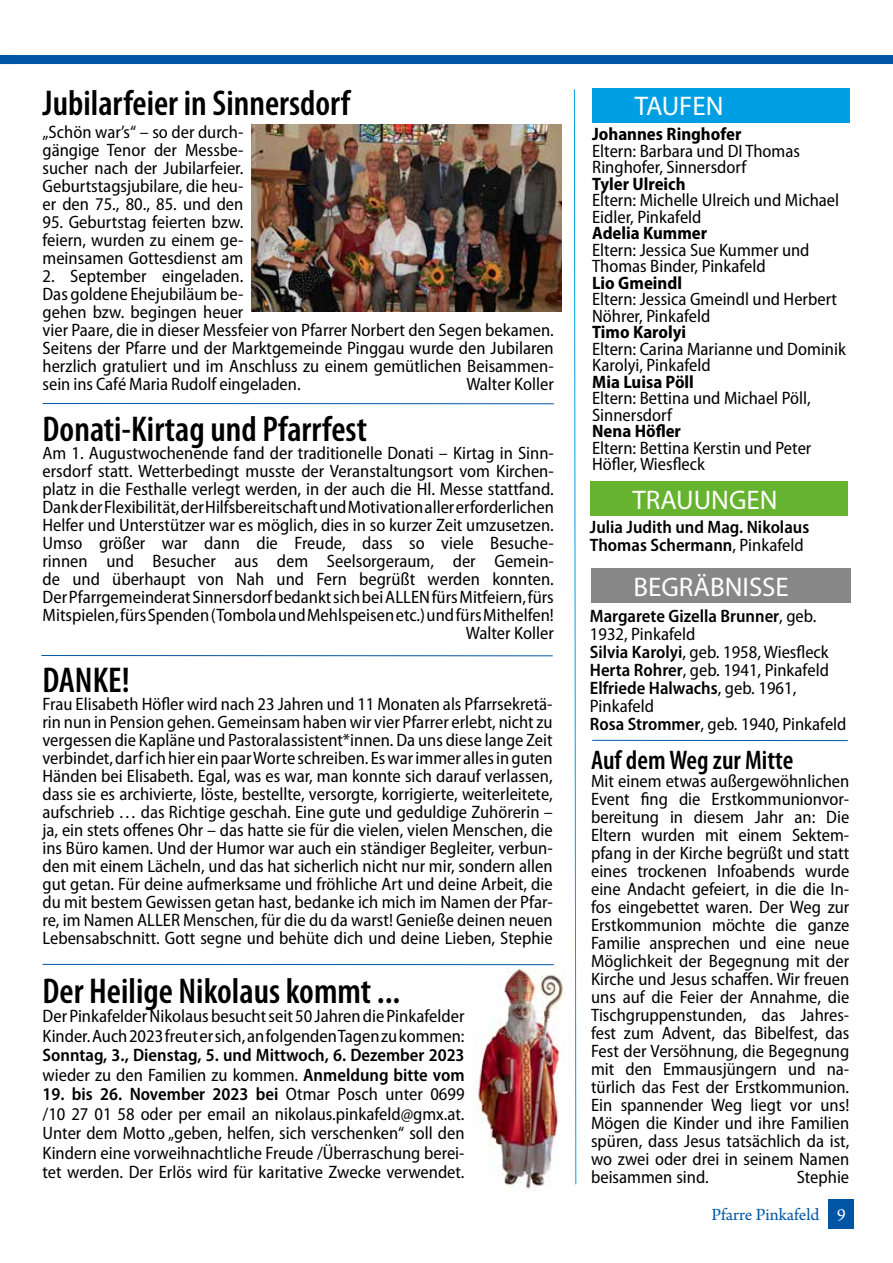
<style>
.page{position:relative;width:893px;height:1263px;background:#fff}
.page>*{position:absolute;margin:0;border:0;box-sizing:border-box;transform-origin:0 0}
.t1{font:600 condensed 36px "Myriad Pro";color:#000}
.t2{font:27px "Myriad Pro";color:#fff}
.t3{font:600 condensed 27px "Myriad Pro";color:#000}
.t4{font:semi-condensed 18px/18px "Myriad Pro";color:#000}
.t5{font:600 semi-condensed 18px/18px "Myriad Pro";color:#000}
.t6{font:700 semi-condensed 18px "Myriad Pro";color:#000}
.t7{font:18px "Arno Pro";color:#0056a4}
.s1{font-weight:400}
.s2{font-weight:600}
.s3{color:#fff}
</style>
<div class="page">
<div style="left:829px;top:1199px;width:25px;height:30px;background:#0056a4"></div>
<div style="left:0;top:55px;width:893px;height:9px;background:#0056a4"></div>
<div style="left:591px;top:569px;width:259px;height:34px;background:#878787"></div>
<div style="left:592px;top:88px;width:257px;height:34px;background:#009fe3"></div>
<img style="left:252px;top:124px;width:309px;height:188px">
<svg style="left:574px;top:89px;width:3px;height:1096px"></svg>
<hr style="left:43px;top:403px;width:511px;height:1px;background:#0056a4">
<hr style="left:41px;top:655px;width:512px;height:1px;background:#0056a4">
<hr style="left:43px;top:964px;width:511px;height:1px;background:#0056a4">
<hr style="left:592px;top:740px;width:256px;height:1px;background:#0056a4">
<div style="left:590px;top:482px;width:257px;height:34px;background:#65b32e"></div>
<img style="left:473px;top:968px;width:90px;height:223px">
<h1 class="t1" style="left:43px;top:81px;width:309px">Jubilarfeier in Sinnersdorf</h1>
<p class="t4" style="left:43px;top:123px;width:202px;text-align:justify">„Schön war’s“ – so der durch&shy;gängige Tenor der Messbe&shy;sucher nach der Jubilarfeier.<br>Geburtstagsjubilare, die heu&shy;er den 75., 80., 85. und den</p>
<p class="t4" style="left:43px;top:213px;width:202px;text-align:justify">95. Geburtstag feierten bzw. feiern, wurden zu einem ge&shy;meinsamen Gottesdienst am</p>
<p class="t4" style="left:43px;top:267px;width:513px">2. September eingeladen.<br>Das goldene Ehejubiläum be-<br>gehen bzw. begingen heuer<br>vier Paare, die in dieser Messfeier von Pfarrer Norbert den Segen bekamen.<br>Seitens der Pfarre und der Marktgemeinde Pinggau wurde den Jubilaren herzlich gratuliert und im Anschluss zu einem gemütlichen Beisammen&shy;sein ins Café Maria Rudolf eingeladen.</p>
<p class="t4" style="left:466px;top:375px;width:89px">Walter Koller</p>
<h1 class="t1" style="left:43px;top:406px;width:326px">Donati-Kirtag und Pfarrfest</h1>
<p class="t4" style="left:43px;top:444px;width:513px;text-align:right">Am 1. Augustwochenende fand der traditionelle Donati – Kirtag in Sinn&shy;ersdorf statt. Wetterbedingt musste der Veranstaltungsort vom Kirchen&shy;platz in die Festhalle verlegt werden, in der auch die Hl. Messe stattfand.<br>Dank der Flexibilität, der Hilfsbereitschaft und Motivation aller erforderlichen Helfer und Unterstützer war es möglich, dies in so kurzer Zeit umzusetzen.<br>Umso größer war dann die Freude, dass so viele Besuche&shy;rinnen und Besucher aus dem Seelsorgeraum, der Gemein&shy;de und überhaupt von Nah und Fern begrüßt werden konnten.<br>Der Pfarrgemeinderat Sinnersdorf bedankt sich bei ALLEN fürs Mitfeiern, fürs Mitspielen, fürs Spenden (Tombola und Mehlspeisen etc.) und fürs Mithelfen!<br>Walter Koller</p>
<h1 class="t1" style="left:43px;top:658px;width:89px">DANKE!</h1>
<p class="t4" style="left:43px;top:695px;width:512px;text-align:justify">Frau Elisabeth Höfler wird nach 23 Jahren und 11 Monaten als Pfarrsekretä&shy;rin nun in Pension gehen. Gemeinsam haben wir vier Pfarrer erlebt, nicht zu vergessen die Kapläne und Pastoralassistent*innen. Da uns diese lange Zeit verbindet, darf ich hier ein paar Worte schreiben. Es war immer alles in guten Händen bei Elisabeth. Egal, was es war, man konnte sich darauf verlassen, dass sie es archivierte, löste, bestellte, versorgte, korrigierte, weiterleitete, aufschrieb … das Richtige geschah. Eine gute und geduldige Zuhörerin – ja, ein stets offenes Ohr – das hatte sie für die vielen, vielen Menschen, die ins Büro kamen. Und der Humor war auch ein ständiger Begleiter, verbun&shy;den mit einem Lächeln, und das hat sicherlich nicht nur mir, sondern allen gut getan. Für deine aufmerksame und fröhliche Art und deine Arbeit, die du mit bestem Gewissen getan hast, bedanke ich mich im Namen der Pfar&shy;re, im Namen ALLER Menschen, für die du da warst! Genieße deinen neuen Lebensabschnitt. Gott segne und behüte dich und deine Lieben, Stephie</p>
<h1 class="t1" style="left:43px;top:969px;width:359px">Der Heilige Nikolaus kommt ...</h1>
<p class="t4" style="left:43px;top:1007px;width:423px;line-height:19.5px">Der Pinkafelder Nikolaus besucht seit 50 Jahren die Pinkafelder<br>Kinder. Auch 2023 freut er sich, an folgenden Tagen zu kommen:</p>
<p class="t5" style="left:43px;top:1045px;width:424px;line-height:19.5px">Sonntag, 3., Dienstag, 5. und Mittwoch, 6. Dezember 2023 <span class="s1">wieder zu den Familien zu kommen.</span> Anmeldung bitte vom</p>
<p class="t4" style="left:43px;top:1085px;width:424px;line-height:19.5px;text-align:justify"><span class="s2">19. bis 26. November 2023 bei</span> Otmar Posch unter 0699 /10 27 01 58 oder per email an nikolaus.pinkafeld@gmx.at.<br>Unter dem Motto „geben, helfen, sich verschenken“ soll den Kindern eine vorweihnachtliche Freude /Überraschung berei&shy;tet werden. Der Erlös wird für karitative Zwecke verwendet.</p>
<h2 class="t2" style="left:635px;top:90px;width:90px">TAUFEN</h2>
<p class="t6" style="left:592px;top:122px;width:151px">Johannes Ringhofer</p>
<p class="t4" style="left:592px;top:143px;width:209px;line-height:16.5px">Eltern: Barbara und DI Thomas<br>Ringhofer, Sinnersdorf</p>
<p class="t6" style="left:592px;top:172px;width:95px">Tyler Ulreich</p>
<p class="t4" style="left:592px;top:192px;width:248px;line-height:16.5px">Eltern: Michelle Ulreich und Michael<br>Eidler, Pinkafeld</p>
<p class="t6" style="left:592px;top:221px;width:117px">Adelia Kummer</p>
<p class="t4" style="left:592px;top:242px;width:219px;line-height:16.5px">Eltern: Jessica Sue Kummer und<br>Thomas Binder, Pinkafeld</p>
<p class="t6" style="left:592px;top:271px;width:91px">Lio Gmeindl</p>
<p class="t4" style="left:592px;top:291px;width:246px;line-height:16.5px">Eltern: Jessica Gmeindl und Herbert<br>Nöhrer, Pinkafeld</p>
<p class="t6" style="left:592px;top:320px;width:96px">Timo Karolyi</p>
<p class="t4" style="left:592px;top:341px;width:255px;line-height:16.5px">Eltern: Carina Marianne und Dominik<br>Karolyi, Pinkafeld</p>
<p class="t6" style="left:592px;top:370px;width:103px">Mia Luisa Pöll</p>
<p class="t4" style="left:592px;top:390px;width:220px;line-height:16.5px">Eltern: Bettina und Michael Pöll,<br>Sinnersdorf</p>
<p class="t6" style="left:592px;top:419px;width:90px">Nena Höfler</p>
<p class="t4" style="left:592px;top:440px;width:221px;line-height:16.5px">Eltern: Bettina Kerstin und Peter<br>Höfler, Wiesfleck</p>
<h2 class="t2" style="left:632px;top:483px;width:147px">TRAUUNGEN</h2>
<p class="t5" style="left:590px;top:518px;width:221px">Julia Judith und Mag. Nikolaus<br>Thomas Schermann<span class="s1">, Pinkafeld</span></p>
<h2 class="t2" style="left:634px;top:570px;width:157px">BEGRÄBNISSE</h2>
<p class="t4" style="left:590px;top:607px;width:258px"><span class="s2">Margarete Gizella Brunner</span>, geb.<br>1932, Pinkafeld<br><span class="s2">Silvia Karolyi</span>, geb. 1958, Wiesfleck<br><span class="s2">Herta Rohrer</span>, geb. 1941, Pinkafeld<br><span class="s2">Elfriede Halwachs</span>, geb. 1961,<br>Pinkafeld<br><span class="s2">Rosa Strommer</span>, geb. 1940, Pinkafeld</p>
<h2 class="t3" style="left:591px;top:743px;width:204px">Auf dem Weg zur Mitte</h2>
<p class="t4" style="left:591px;top:772px;width:260px;text-align:justify">Mit einem etwas außergewöhnlichen Event fing die Erstkommunionvor&shy;bereitung in diesem Jahr an: Die Eltern wurden mit einem Sektem&shy;pfang in der Kirche begrüßt und statt eines trockenen Infoabends wurde eine Andacht gefeiert, in die die In&shy;fos eingebettet waren. Der Weg zur Erstkommunion möchte die ganze Familie ansprechen und eine neue Möglichkeit der Begegnung mit der Kirche und Jesus schaffen. Wir freuen uns auf die Feier der Annahme, die Tischgruppenstunden, das Jahres&shy;fest zum Advent, das Bibelfest, das Fest der Versöhnung, die Begegnung mit den Emmausjüngern und na&shy;türlich das Fest der Erstkommunion.<br>Ein spannender Weg liegt vor uns!<br>Mögen die Kinder und ihre Familien spüren, dass Jesus tatsächlich da ist, wo zwei oder drei in seinem Namen beisammen sind.</p>
<p class="t4" style="left:797px;top:1168px;width:54px">Stephie</p>
<p class="t7" style="left:711px;top:1204px;width:136px">Pfarre Pinkafeld <span class="s3">9</span></p>
</div>
